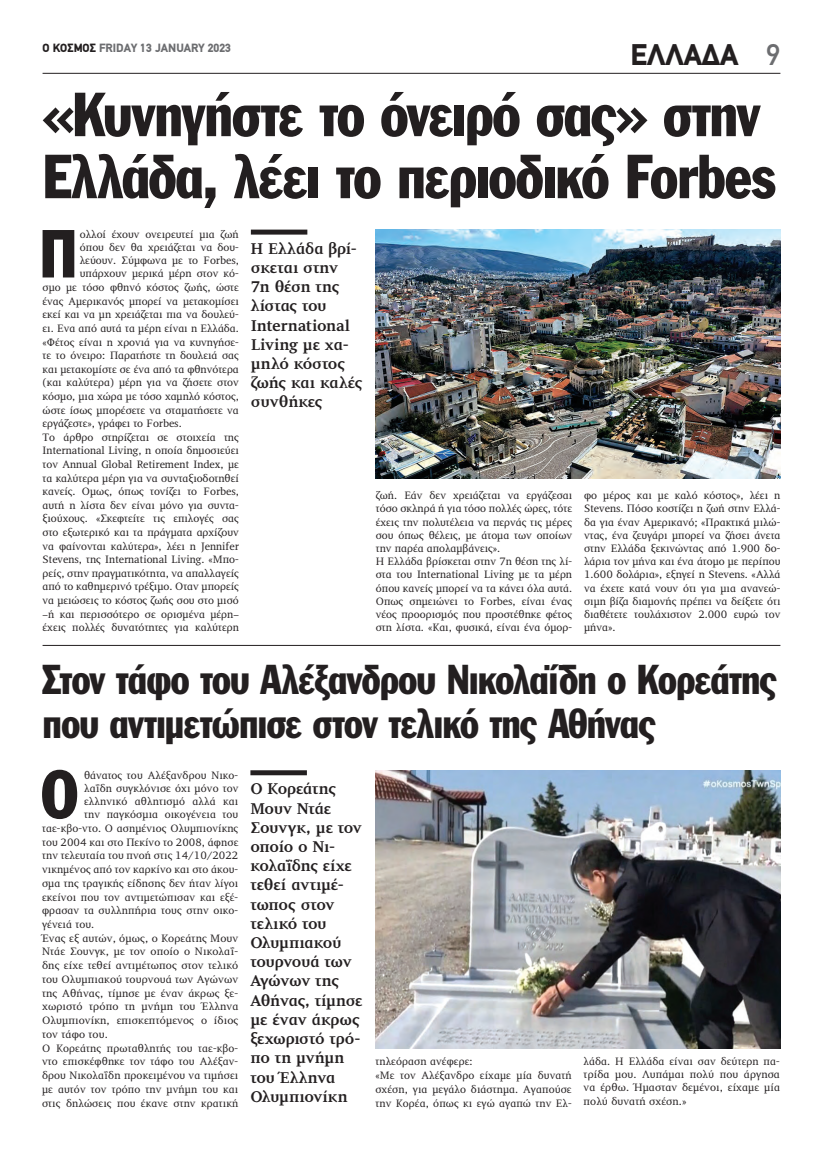
<style>
.page{position:relative;width:823px;height:1149px;background:#fff}
.page>*{position:absolute;margin:0;border:0;box-sizing:border-box;transform-origin:0 0}
.t1{font:66.6px "Franklin Gothic Greek Cond";color:#231f20}
.t2{font:61px/62px "Franklin Gothic Greek Cond";letter-spacing:-.02em;color:#231f20}
.t3{font:41px/44px "Franklin Gothic Greek Cond";letter-spacing:-.02em;color:#231f20}
.t4{font:900 30px "PF Din Text";color:#231f20}
.t5{font:700 16px/19.2px "PF Diplomat";letter-spacing:-.015em;color:#231f20}
.t6{font:900 12px "PF Din Text";color:#6c6d70}
.t7{font:11px/13.2px "PF Diplomat";color:#231f20}
.s1{color:#231f20}
.s2{font-weight:500;color:#6c6d70}
</style>
<div class="page">
<hr style="left:43px;top:73px;width:737px;height:1px;background:#231f20">
<div style="left:250px;top:770px;width:57px;height:5px;background:#231f20"></div>
<img style="left:375px;top:770px;width:404px;height:277px">
<img style="left:375px;top:229px;width:405px;height:249px">
<hr style="left:43px;top:645px;width:737px;height:1px;background:#231f20">
<div style="left:251px;top:229px;width:56px;height:5px;background:#231f20"></div>
<p class="t6" style="left:43px;top:40px;width:190px"><span class="s1">Ο ΚΟΣΜΟΣ</span> FRIDAY 13 JANUARY 2023</p>
<h3 class="t4" style="left:630px;top:37px;width:151px">ΕΛΛΑΔΑ <span class="s2">9</span></h3>
<h2 class="t2" style="left:43px;top:84px;width:734px">«Κυνηγήστε το όνειρό σας» στην<br>Ελλάδα, λέει το περιοδικό Forbes</h2>
<h1 class="t1" style="left:40px;top:216px;width:39px">Π</h1>
<p class="t7" style="left:80px;top:228px;width:160px">ολλοί έχουν ονειρευτεί μια ζωή</p>
<p class="t7" style="left:80px;top:241px;width:160px">όπου δεν θα χρειάζεται να δου-</p>
<p class="t7" style="left:80px;top:254px;width:160px">λεύουν. Σύμφωνα με το Forbes,</p>
<p class="t7" style="left:80px;top:267px;width:160px">υπάρχουν μερικά μέρη στον κό-</p>
<p class="t7" style="left:43px;top:281px;width:198px">σμο με τόσο φθηνό κόστος ζωής, ώστε</p>
<p class="t7" style="left:43px;top:294px;width:198px">ένας Αμερικανός μπορεί να μετακομίσει</p>
<p class="t7" style="left:43px;top:308px;width:198px">εκεί και να μη χρειάζεται πια να δουλεύ-</p>
<p class="t7" style="left:43px;top:322px;width:198px">ει. Ενα από αυτά τα μέρη είναι η Ελλάδα.</p>
<p class="t7" style="left:43px;top:335px;width:198px">«Φέτος είναι η χρονιά για να κυνηγήσε-</p>
<p class="t7" style="left:43px;top:349px;width:198px">τε το όνειρο: Παρατήστε τη δουλειά σας</p>
<p class="t7" style="left:43px;top:362px;width:198px">και μετακομίστε σε ένα από τα φθηνότερα</p>
<p class="t7" style="left:43px;top:376px;width:198px">(και καλύτερα) μέρη για να ζήσετε στον</p>
<p class="t7" style="left:43px;top:390px;width:198px">κόσμο, μια χώρα με τόσο χαμηλό κόστος,</p>
<p class="t7" style="left:43px;top:403px;width:198px">ώστε ίσως μπορέσετε να σταματήσετε να</p>
<p class="t7" style="left:43px;top:417px;width:140px">εργάζεστε», γράφει το Forbes.</p>
<p class="t7" style="left:43px;top:430px;width:198px">Το άρθρο στηρίζεται σε στοιχεία της</p>
<p class="t7" style="left:43px;top:444px;width:198px">International Living, η οποία δημοσιεύει</p>
<p class="t7" style="left:43px;top:458px;width:198px">τον Annual Global Retirement Index, με</p>
<p class="t7" style="left:43px;top:471px;width:198px">τα καλύτερα μέρη για να συνταξιοδοτηθεί</p>
<p class="t7" style="left:43px;top:485px;width:198px">κανείς. Ομως, όπως τονίζει το Forbes,</p>
<p class="t7" style="left:43px;top:498px;width:198px">αυτή η λίστα δεν είναι μόνο για συντα-</p>
<p class="t7" style="left:43px;top:512px;width:198px">ξιούχους. «Σκεφτείτε τις επιλογές σας</p>
<p class="t7" style="left:43px;top:526px;width:198px">στο εξωτερικό και τα πράγματα αρχίζουν</p>
<p class="t7" style="left:43px;top:539px;width:198px">να φαίνονται καλύτερα», λέει η Jennifer</p>
<p class="t7" style="left:43px;top:553px;width:198px">Stevens, της International Living. «Μπο-</p>
<p class="t7" style="left:43px;top:566px;width:198px">ρείς, στην πραγματικότητα, να απαλλαγείς</p>
<p class="t7" style="left:43px;top:580px;width:198px">από το καθημερινό τρέξιμο. Οταν μπορείς</p>
<p class="t7" style="left:43px;top:594px;width:198px">να μειώσεις το κόστος ζωής σου στο μισό</p>
<p class="t7" style="left:43px;top:607px;width:198px">–ή και περισσότερο σε ορισμένα μέρη–</p>
<p class="t7" style="left:43px;top:621px;width:198px">έχεις πολλές δυνατότητες για καλύτερη</p>
<h3 class="t5" style="left:251px;top:239px;width:113px">Η Ελλάδα βρί&shy;σκεται στην<br>7η θέση της λίστας του<br>International<br>Living με χα&shy;μηλό κόστος ζωής και καλές συνθήκες</h3>
<p class="t7" style="left:375px;top:489px;width:198px">ζωή. Εάν δεν χρειάζεται να εργάζεσαι τόσο σκληρά ή για τόσο πολλές ώρες, τότε έχεις την πολυτέλεια να περνάς τις μέρες σου όπως θέλεις, με άτομα των οποίων την παρέα απολαμβάνεις».<br>Η Ελλάδα βρίσκεται στην 7η θέση της λί&shy;στα του International Living με τα μέρη όπου κανείς μπορεί να τα κάνει όλα αυτά.<br>Οπως σημειώνει το Forbes, είναι ένας νέος προορισμός που προστέθηκε φέτος στη λίστα. «Και, φυσικά, είναι ένα όμορ-</p>
<p class="t7" style="left:583px;top:489px;width:198px;text-align:justify">φο μέρος και με καλό κόστος», λέει η Stevens. Πόσο κοστίζει η ζωή στην Ελλά&shy;δα για έναν Αμερικανό; «Πρακτικά μιλώ&shy;ντας, ένα ζευγάρι μπορεί να ζήσει άνετα στην Ελλάδα ξεκινώντας από 1.900 δο&shy;λάρια τον μήνα και ένα άτομο με περίπου 1.600 δολάρια», εξηγεί η Stevens. «Αλλά να έχετε κατά νουν ότι για μια ανανεώ&shy;σιμη βίζα διαμονής πρέπει να δείξετε ότι διαθέτετε τουλάχιστον 2.000 ευρώ τον μήνα».</p>
<h3 class="t3" style="left:43px;top:657px;width:736px">Στον τάφο του Αλέξανδρου Νικολαΐδη ο Κορεάτης που αντιμετώπισε στον τελικό της Αθήνας</h3>
<h1 class="t1" style="left:41px;top:756px;width:38px">Ο</h1>
<p class="t7" style="left:84px;top:768px;width:156px">θάνατος του Αλέξανδρου Νικο-</p>
<p class="t7" style="left:84px;top:781px;width:156px">λαΐδη συγκλόνισε όχι μόνο τον</p>
<p class="t7" style="left:84px;top:794px;width:156px">ελληνικό αθλητισμό αλλά και</p>
<p class="t7" style="left:84px;top:807px;width:156px">την παγκόσμια οικογένεια του</p>
<p class="t7" style="left:42px;top:821px;width:198px">ταε-κβο-ντο. Ο ασημένιος Ολυμπιονίκης</p>
<p class="t7" style="left:42px;top:835px;width:198px">του 2004 και στο Πεκίνο το 2008, άφησε</p>
<p class="t7" style="left:42px;top:849px;width:198px">την τελευταία του πνοή στις 14/10/2022</p>
<p class="t7" style="left:42px;top:862px;width:198px">νικημένος από τον καρκίνο και στο άκου-</p>
<p class="t7" style="left:42px;top:876px;width:198px">σμα της τραγικής είδησης δεν ήταν λίγοι</p>
<p class="t7" style="left:42px;top:890px;width:198px">εκείνοι που τον αντιμετώπισαν και εξέ-</p>
<p class="t7" style="left:42px;top:904px;width:198px">φρασαν τα συλληπήρια τους στην οικο-</p>
<p class="t7" style="left:42px;top:917px;width:54px">γένειά του.</p>
<p class="t7" style="left:42px;top:931px;width:198px">Ένας εξ αυτών, όμως, ο Κορεάτης Μουν</p>
<p class="t7" style="left:42px;top:945px;width:198px">Ντάε Σουνγκ, με τον οποίο ο Νικολαΐ-</p>
<p class="t7" style="left:42px;top:958px;width:198px">δης είχε τεθεί αντιμέτωπος στον τελικό</p>
<p class="t7" style="left:42px;top:972px;width:198px">του Ολυμπιακού τουρνουά των Αγώνων</p>
<p class="t7" style="left:42px;top:986px;width:198px">της Αθήνας, τίμησε με έναν άκρως ξε-</p>
<p class="t7" style="left:42px;top:1000px;width:198px">χωριστό τρόπο τη μνήμη του Έλληνα</p>
<p class="t7" style="left:42px;top:1013px;width:198px">Ολυμπιονίκη, επισκεπτόμενος ο ίδιος</p>
<p class="t7" style="left:42px;top:1027px;width:67px">τον τάφο του.</p>
<p class="t7" style="left:42px;top:1041px;width:198px">Ο Κορεάτης πρωταθλητής του ταε-κβο-</p>
<p class="t7" style="left:42px;top:1054px;width:198px">ντο επισκέφθηκε τον τάφο του Αλέξαν-</p>
<p class="t7" style="left:42px;top:1068px;width:198px">δρου Νικολαΐδη προκειμένου να τιμήσει</p>
<p class="t7" style="left:42px;top:1082px;width:198px">με αυτόν τον τρόπο την μνήμη του και</p>
<p class="t7" style="left:42px;top:1096px;width:198px">στις δηλώσεις που έκανε στην κρατική</p>
<h3 class="t5" style="left:250px;top:779px;width:113px">Ο Κορεάτης<br>Μουν Ντάε<br>Σουνγκ, με τον οποίο ο Νι&shy;κολαΐδης είχε τεθεί αντιμέ&shy;τωπος στον τελικό του<br>Ολυμπιακού τουρνουά των<br>Αγώνων της<br>Αθήνας, τίμησε με έναν άκρως ξεχωριστό τρό&shy;πο τη μνήμη του Έλληνα<br>Ολυμπιονίκη</h3>
<p class="t7" style="left:375px;top:1054px;width:198px;line-height:13.8px">τηλεόραση ανέφερε:<br>«Με τον Αλέξανδρο είχαμε μία δυνατή σχέση, για μεγάλο διάστημα. Αγαπούσε την Κορέα, όπως κι εγώ αγαπώ την Ελ-</p>
<p class="t7" style="left:583px;top:1054px;width:198px;text-align:justify">λάδα. Η Ελλάδα είναι σαν δεύτερη πα&shy;τρίδα μου. Λυπάμαι πολύ που άργησα να έρθω. Ήμασταν δεμένοι, είχαμε μία πολύ δυνατή σχέση.»</p>
</div>
